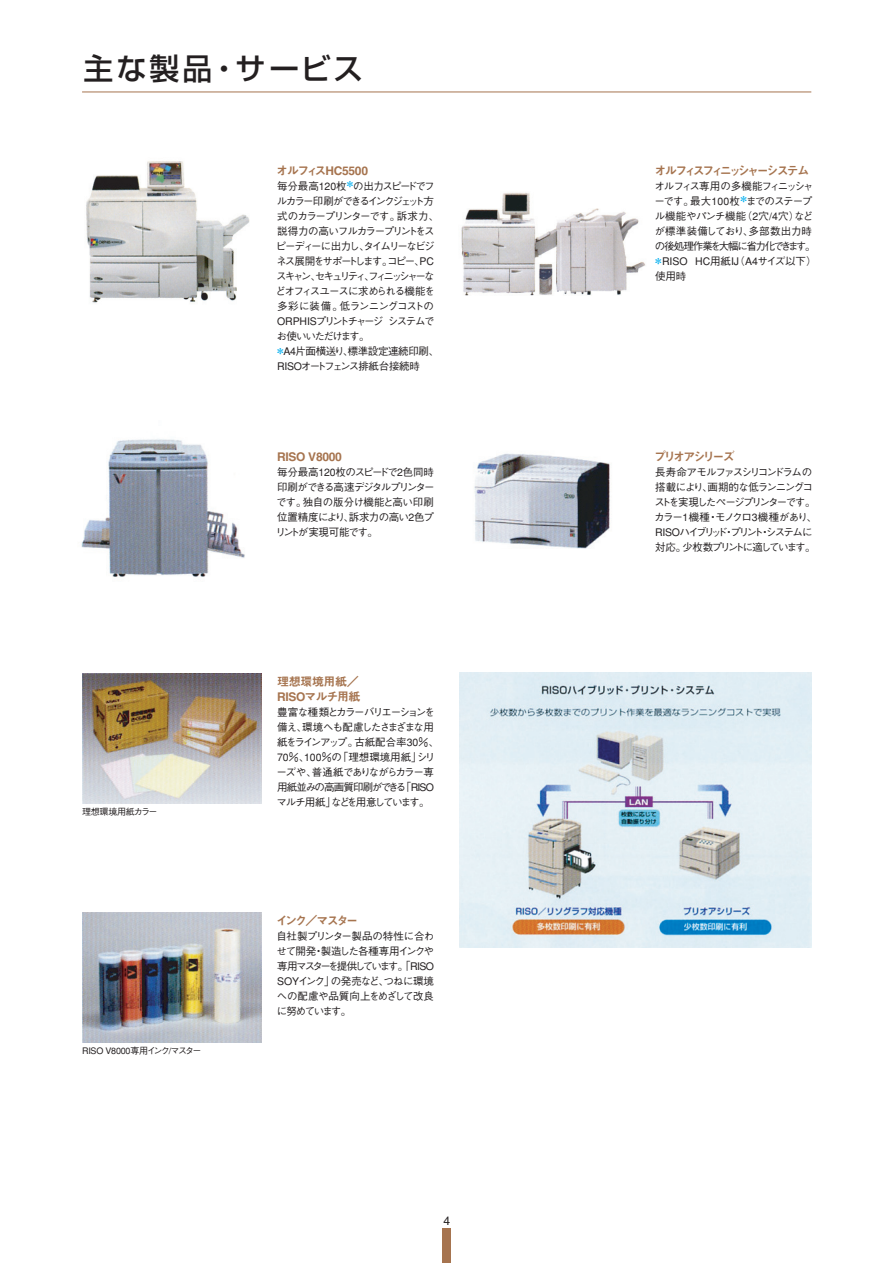
<style>
.page{position:relative;width:893px;height:1263px;background:#fff}
.page>*{position:absolute;margin:0;border:0;box-sizing:border-box;transform-origin:0 0}
.t1{font:500 30px "Shin Go";letter-spacing:.1em;color:#231f20}
.t2{font:12px "Midashi Go MB31";letter-spacing:-.215em;color:#a6744f}
.t3{font:12px/15px "Midashi Go MB31";letter-spacing:-.045em;color:#a6744f}
.t4{font:12px "Midashi Go MB31";letter-spacing:-.06em;color:#a6744f}
.t5{font:12px "Midashi Go MB31";letter-spacing:-.025em;color:#a6744f}
.t6{font:12px "Midashi Go MB31";letter-spacing:-.195em;color:#a6744f}
.t7{font:12px "Midashi Go MB31";letter-spacing:-.125em;color:#a6744f}
.t8{font:12px "Helvetica";color:#231f20}
.t9{font:500 10.5px/15px "Gothic BBB";letter-spacing:-.11em;color:#231f20}
.t10{font:500 10.5px/15px "Gothic BBB";letter-spacing:-.075em;color:#231f20}
.t11{font:500 10.5px/15px "Gothic BBB";letter-spacing:-.145em;color:#231f20}
.t12{font:500 9px "Gothic BBB";letter-spacing:-.025em;color:#231f20}
.s1{color:#00aeef}
</style>
<div class="page">
<img style="left:459px;top:673px;width:352px;height:274px">
<img style="left:81px;top:439px;width:164px;height:138px">
<img style="left:82px;top:673px;width:179px;height:130px">
<img style="left:82px;top:912px;width:179px;height:131px">
<img style="left:474px;top:453px;width:136px;height:96px">
<img style="left:86px;top:161px;width:164px;height:142px">
<img style="left:461px;top:192px;width:185px;height:104px">
<hr style="left:82px;top:92px;width:729px;height:1px;background:#a6744f">
<div style="left:442px;top:1229px;width:9px;height:34px;background:#a6744f"></div>
<p class="t1" style="left:83px;top:58px;width:281px">主な製品・サービス</p>
<p class="t4" style="left:276px;top:166px;width:93px">オルフィスHC5500</p>
<p class="t9" style="left:275px;top:180px;width:165px">毎分最高120枚<span class="s1">＊</span>の出力スピードでフルカラー印刷ができるインクジェット方式のカラープリンターです。訴求力、説得力の高いフルカラープリントをスピーディーに出力し、タイムリーなビジネス展開をサポートします。コピー、PCスキャン、セキュリティ、フィニッシャーなどオフィスユースに求められる機能を多彩に装備。低ランニングコストの<br>ORPHISプリントチャージ システムでお使いいただけます。<br><span class="s1">＊</span>A4片面横送り、標準設定連続印刷、<br>RISOオートフェンス排紙台接続時</p>
<p class="t12" style="left:82px;top:808px;width:77px">理想環境用紙カラー</p>
<p class="t12" style="left:82px;top:1047px;width:121px">RISO V8000専用インク/マスター</p>
<p class="t5" style="left:277px;top:452px;width:66px">RISO V8000</p>
<p class="t9" style="left:275px;top:466px;width:161px;text-align:justify">毎分最高120枚のスピードで2色同時印刷ができる高速デジタルプリンターです。独自の版分け機能と高い印刷位置精度により、訴求力の高い2色プリントが実現可能です。</p>
<p class="t3" style="left:277px;top:675px;width:85px">理想環境用紙／<br>RISOマルチ用紙</p>
<p class="t9" style="left:276px;top:706px;width:164px">豊富な種類とカラーバリエーションを備え、環境へも配慮したさまざまな用紙をラインアップ。古紙配合率30％、<br>70％、100％の「理想環境用紙」シリーズや、普通紙でありながらカラー専用紙並みの高画質印刷ができる「RISOマルチ用紙」などを用意しています。</p>
<p class="t7" style="left:276px;top:916px;width:84px">インク／マスター</p>
<p class="t9" style="left:276px;top:930px;width:159px;text-align:justify">自社製プリンター製品の特性に合わせて開発・製造した各種専用インクや専用マスターを提供しています。「RISO SOYインク」の発売など、つねに環境への配慮や品質向上をめざして改良に努めています。</p>
<p class="t8" style="left:443px;top:1217px;width:8px">4</p>
<p class="t2" style="left:654px;top:166px;width:157px">オルフィスフィニッシャーシステム</p>
<p class="t10" style="left:653px;top:180px;width:165px">オルフィス専用の多機能フィニッシャーです。最大100枚<span class="s1">＊</span>までのステープル機能やパンチ機能（2穴/4穴）などが標準装備しており、多部数出力時の後処理作業を大幅に省力化できます。<span class="s1">＊</span>RISO HC用紙IJ（A4サイズ以下）使用時</p>
<p class="t6" style="left:654px;top:452px;width:82px">プリオアシリーズ</p>
<p class="t11" style="left:654px;top:466px;width:164px">長寿命アモルファスシリコンドラムの搭載により、画期的な低ランニングコストを実現したページプリンターです。カラー1機種・モノクロ3機種があり、<br>RISOハイブリッド・プリント・システムに対応。少枚数プリントに適しています。</p>
</div>
